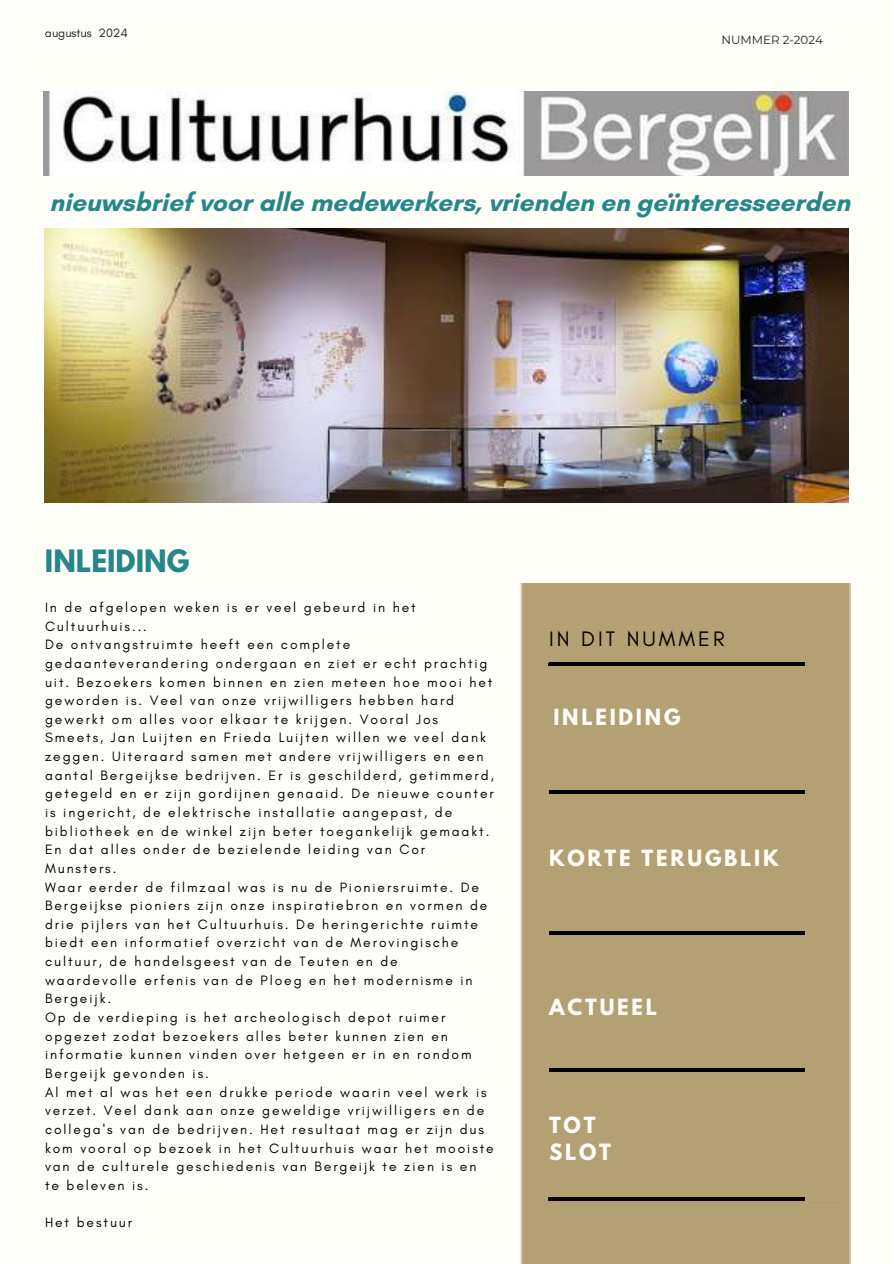
<style>
.page{position:relative;width:894px;height:1264px;background:#fff}
.page>*{position:absolute;margin:0;border:0;box-sizing:border-box;transform-origin:0 0}
.t1{font:700 27.3px "League Spartan";color:#278689}
.t2{font:700 26.1px "Glacial Indifference";color:#278689}
.t3{font:21.3px "Glacial Indifference";letter-spacing:.14em;color:#000}
.t4{font:700 19.8px/27px "League Spartan";letter-spacing:.14em;color:#fffff9}
.t5{font:13.8px/18.6px "Glacial Indifference";letter-spacing:.14em;color:#000}
.t6{font:12.3px "Glacial Indifference";color:#222}
.t7{font:11.85px "Montserrat";color:#222}
</style>
<div class="page">
<div style="left:519px;top:583px;width:331px;height:680px;background:#b3a073"></div>
<img style="left:555px;top:1202px;width:283px;height:1px">
<img style="left:44px;top:91px;width:804px;height:85px">
<img style="left:45px;top:229px;width:803px;height:273px">
<svg style="left:549px;top:931px;width:255px;height:3px"></svg>
<svg style="left:549px;top:1068px;width:255px;height:3px"></svg>
<svg style="left:549px;top:790px;width:255px;height:3px"></svg>
<svg style="left:549px;top:663px;width:255px;height:3px"></svg>
<svg style="left:549px;top:1197px;width:255px;height:3px"></svg>
<p class="t6" style="left:45px;top:26px;width:84px">augustus 2024</p>
<p class="t7" style="left:721px;top:31px;width:103px">NUMMER 2-2024</p>
<h2 class="t2" style="left:49px;top:186px;width:801px">nieuwsbrief voor alle medewerkers, vrienden en geïnteresseerden</h2>
<h1 class="t1" style="left:45px;top:539px;width:146px">INLEIDING</h1>
<p class="t5" style="left:45px;top:598px;width:450px">In de afgelopen weken is er veel gebeurd in het Cultuurhuis...<br>De ontvangstruimte heeft een complete gedaanteverandering ondergaan en ziet er echt prachtig uit. Bezoekers komen binnen en zien meteen hoe mooi het geworden is. Veel van onze vrijwilligers hebben hard gewerkt om alles voor elkaar te krijgen. Vooral Jos Smeets, Jan Luijten en Frieda Luijten willen we veel dank zeggen. Uiteraard samen met andere vrijwilligers en een aantal Bergeijkse bedrijven. Er is geschilderd, getimmerd, getegeld en er zijn gordijnen genaaid. De nieuwe counter is ingericht, de elektrische installatie aangepast, de bibliotheek en de winkel zijn beter toegankelijk gemaakt.<br>En dat alles onder de bezielende leiding van Cor Munsters.<br>Waar eerder de filmzaal was is nu de Pioniersruimte. De Bergeijkse pioniers zijn onze inspiratiebron en vormen de drie pijlers van het Cultuurhuis. De heringerichte ruimte biedt een informatief overzicht van de Merovingische cultuur, de handelsgeest van de Teuten en de<br>waardevolle erfenis van de Ploeg en het modernisme in Bergeijk.<br>Op de verdieping is het archeologisch depot ruimer opgezet zodat bezoekers alles beter kunnen zien en informatie kunnen vinden over hetgeen er in en rondom Bergeijk gevonden is.<br>Al met al was het een drukke periode waarin veel werk is verzet. Veel dank aan onze geweldige vrijwilligers en de collega's van de bedrijven. Het resultaat mag er zijn dus kom vooral op bezoek in het Cultuurhuis waar het mooiste van de culturele geschiedenis van Bergeijk te zien is en<br>te beleven is.</p>
<p class="t5" style="left:45px;top:1213px;width:89px">Het bestuur</p>
<h3 class="t3" style="left:549px;top:626px;width:177px">IN DIT NUMMER</h3>
<h3 class="t4" style="left:553px;top:703px;width:128px">INLEIDING</h3>
<h3 class="t4" style="left:549px;top:844px;width:231px">KORTE TERUGBLIK</h3>
<h3 class="t4" style="left:549px;top:993px;width:109px">ACTUEEL</h3>
<h3 class="t4" style="left:549px;top:1111px;width:64px">TOT<br>SLOT</h3>
</div>
